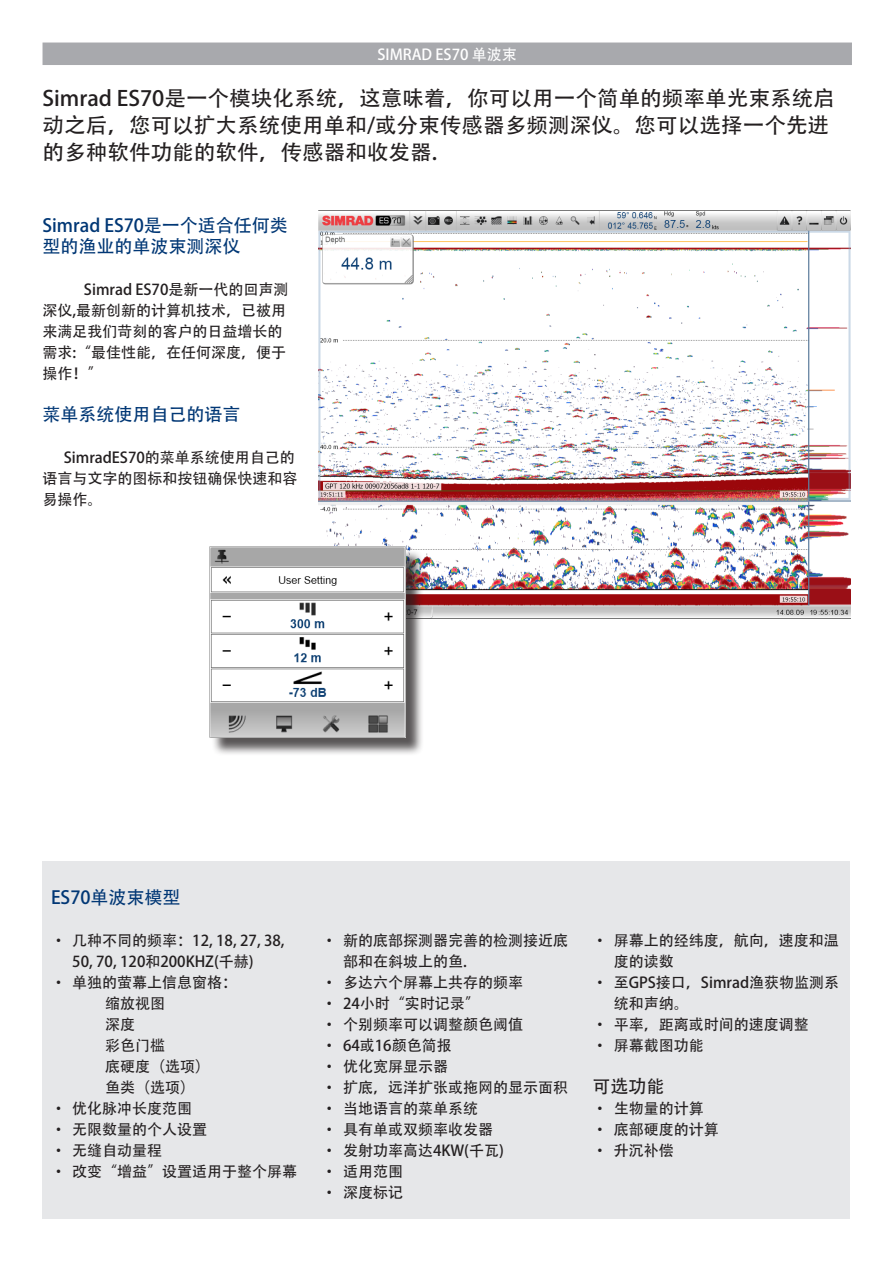
<style>
.page{position:relative;width:893px;height:1263px;background:#fff}
.page>*{position:absolute;margin:0;border:0;box-sizing:border-box;transform-origin:0 0}
.Chinese_Normal_Large{font:21px/27px "Adobe Heiti Std";color:#231f20}
.Chinese_Heading01{font:18px/21px "Adobe Heiti Std";color:#013775}
.Chinese_Heading02{font:18px "Adobe Heiti Std";color:#231f20}
.Chinese_Bullet{font:15px/21px "Adobe Heiti Std";color:#231f20}
.Chinese_Normal{font:15px/21px "Adobe Heiti Std";color:#231f20}
.Chinese_Title04{font:15px "Adobe Heiti Std";color:#fff}
</style>
<div class="page">
<div style="left:43px;top:43px;width:808px;height:21px;background:#a8a9ad"></div>
<div style="left:43px;top:43px;width:809px;height:22px;border:2px solid #a8a9ad"></div>
<div style="left:43px;top:862px;width:807px;height:357px;background:#e6e7e9"></div>
<img style="left:319px;top:211px;width:531px;height:407px">
<div style="left:211px;top:549px;width:213px;height:207px;background:#231f20;opacity:.75"></div>
<img style="left:209px;top:547px;width:196px;height:190px">
<p class="Chinese_Title04" style="left:377px;top:45px;width:141px">SIMRAD ES70 单波束</p>
<p class="Chinese_Normal_Large" style="left:43px;top:85px;width:794px">Simrad ES70是一个模块化系统，这意味着，你可以用一个简单的频率单光束系统启动之后，您可以扩大系统使用单和/或分束传感器多频测深仪。您可以选择一个先进的多种软件功能的软件，传感器和收发器.</p>
<p class="Chinese_Heading01" style="left:43px;top:215px;width:247px">Simrad ES70是一个适合任何类型的渔业的单波束测深仪</p>
<p class="Chinese_Normal" style="left:43px;top:279px;width:247px;text-indent:41px">Simrad ES70是新一代的回声测深仪,最新创新的计算机技术，已被用来满足我们苛刻的客户的日益增长的需求:“最佳性能，在任何深度，便于操作！”</p>
<p class="Chinese_Heading01" style="left:43px;top:404px;width:199px">菜单系统使用自己的语言</p>
<p class="Chinese_Normal" style="left:43px;top:447px;width:256px;text-indent:21px">SimradES70的菜单系统使用自己的语言与文字的图标和按钮确保快速和容易操作。</p>
<p class="Chinese_Heading01" style="left:51px;top:887px;width:131px">ES70单波束模型</p>
<p class="Chinese_Bullet" style="left:72px;top:930px;width:214px;text-indent:-21px">• 几种不同的频率：12, 18, 27, 38,<br>50, 70, 120和200KHZ(千赫)</p>
<p class="Chinese_Bullet" style="left:51px;top:972px;width:188px">• 单独的萤幕上信息窗格：</p>
<p class="Chinese_Bullet" style="left:105px;top:993px;width:61px">缩放视图</p>
<p class="Chinese_Bullet" style="left:105px;top:1014px;width:31px">深度</p>
<p class="Chinese_Bullet" style="left:105px;top:1035px;width:61px">彩色门槛</p>
<p class="Chinese_Bullet" style="left:105px;top:1056px;width:106px">底硬度（选项）</p>
<p class="Chinese_Bullet" style="left:105px;top:1077px;width:92px">鱼类（选项）</p>
<p class="Chinese_Bullet" style="left:51px;top:1098px;width:143px">• 优化脉冲长度范围</p>
<p class="Chinese_Bullet" style="left:51px;top:1119px;width:158px">• 无限数量的个人设置</p>
<p class="Chinese_Bullet" style="left:51px;top:1140px;width:113px">• 无缝自动量程</p>
<p class="Chinese_Bullet" style="left:51px;top:1161px;width:248px">• 改变“增益”设置适用于整个屏幕</p>
<p class="Chinese_Bullet" style="left:343px;top:930px;width:226px;text-indent:-21px">• 新的底部探测器完善的检测接近底部和在斜坡上的鱼.</p>
<p class="Chinese_Bullet" style="left:322px;top:972px;width:203px">• 多达六个屏幕上共存的频率</p>
<p class="Chinese_Bullet" style="left:322px;top:993px;width:160px">• 24小时“实时记录”</p>
<p class="Chinese_Bullet" style="left:322px;top:1014px;width:203px">• 个别频率可以调整颜色阈值</p>
<p class="Chinese_Bullet" style="left:322px;top:1035px;width:131px">• 64或16颜色简报</p>
<p class="Chinese_Bullet" style="left:322px;top:1056px;width:128px">• 优化宽屏显示器</p>
<p class="Chinese_Bullet" style="left:322px;top:1077px;width:248px">• 扩底，远洋扩张或拖网的显示面积</p>
<p class="Chinese_Bullet" style="left:322px;top:1098px;width:158px">• 当地语言的菜单系统</p>
<p class="Chinese_Bullet" style="left:322px;top:1119px;width:173px">• 具有单或双频率收发器</p>
<p class="Chinese_Bullet" style="left:322px;top:1140px;width:184px">• 发射功率高达4KW(千瓦)</p>
<p class="Chinese_Bullet" style="left:322px;top:1161px;width:83px">• 适用范围</p>
<p class="Chinese_Bullet" style="left:322px;top:1182px;width:83px">• 深度标记</p>
<p class="Chinese_Bullet" style="left:614px;top:930px;width:226px;text-indent:-21px">• 屏幕上的经纬度，航向，速度和温度的读数</p>
<p class="Chinese_Bullet" style="left:614px;top:972px;width:227px;text-indent:-21px">• 至GPS接口，Simrad渔获物监测系统和声纳。</p>
<p class="Chinese_Bullet" style="left:592px;top:1014px;width:218px">• 平率，距离或时间的速度调整</p>
<p class="Chinese_Bullet" style="left:592px;top:1035px;width:113px">• 屏幕截图功能</p>
<p class="Chinese_Heading02" style="left:592px;top:1075px;width:73px">可选功能</p>
<p class="Chinese_Bullet" style="left:592px;top:1098px;width:113px">• 生物量的计算</p>
<p class="Chinese_Bullet" style="left:592px;top:1119px;width:128px">• 底部硬度的计算</p>
<p class="Chinese_Bullet" style="left:592px;top:1140px;width:83px">• 升沉补偿</p>
</div>
